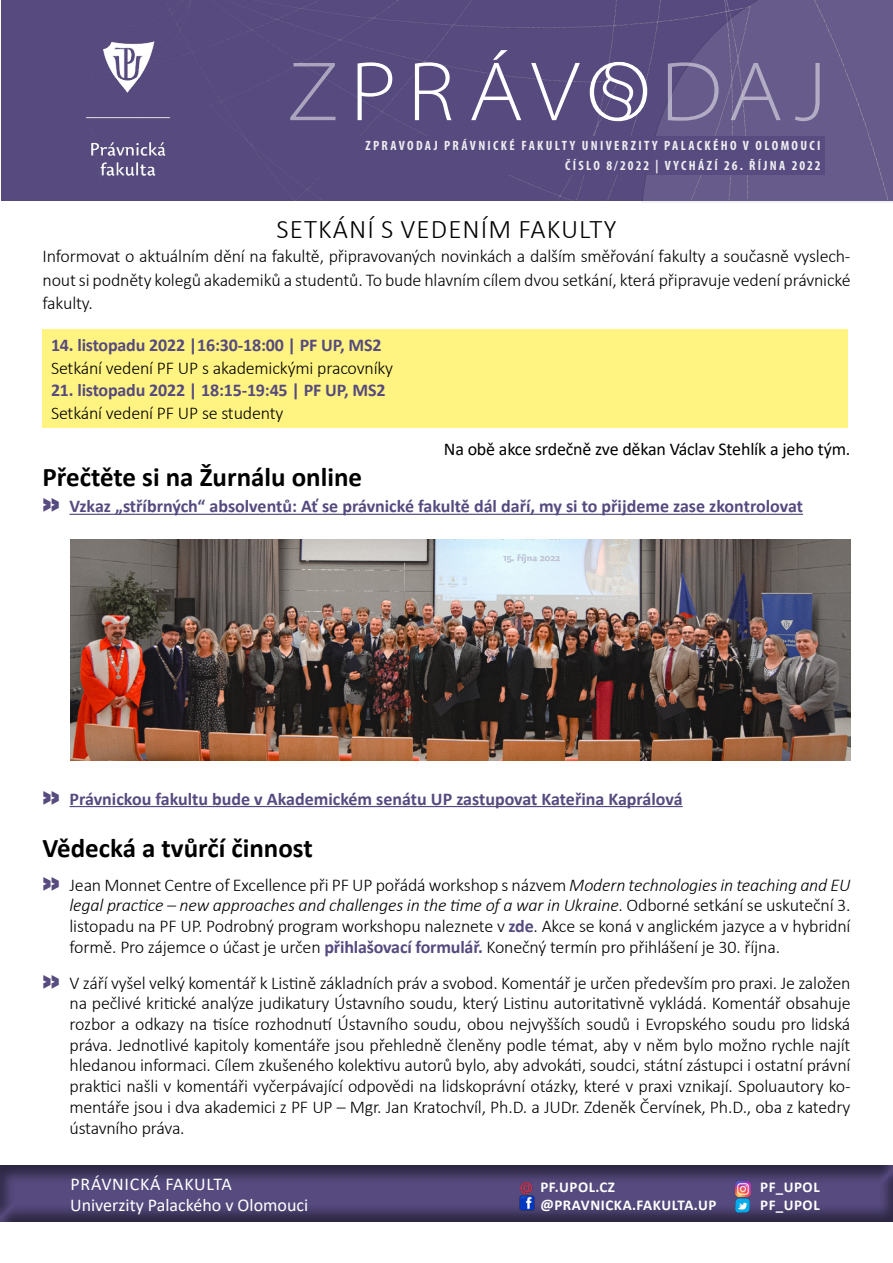
<style>
.page{position:relative;width:893px;height:1263px;background:#fff}
.page>*{position:absolute;margin:0;border:0;box-sizing:border-box;transform-origin:0 0}
.t1{font:700 27px "Calibri";color:#000}
.t2{font:300 27px "Calibri";letter-spacing:.04em;color:#000}
.t3{font:300 18px/20.7px "Calibri";letter-spacing:-.01em;color:#000;text-align:justify}
.t4{font:700 18px "Calibri";letter-spacing:-.005em;color:#564a7e}
.t5{font:18px "Calibri";letter-spacing:-.01em;color:#000}
.t6{font:18px/20.7px "Calibri";color:#fff}
.t7{font:700 15px/17.2px "Calibri";letter-spacing:.04em;color:#fff}
.t8{font:700 condensed 13.5px/19.5px "Myriad Pro";letter-spacing:.175em;color:#fff;text-align:right}
.s1{font-family:"Acronym";font-weight:900;font-size:27px}
.s2{font-family:"Acronym";font-weight:900;font-size:27px;color:#564a7e}
.s3{font-style:italic}
.s4{font-weight:700;color:#564a7e}
</style>
<div class="page">
<div style="left:1px;top:0;width:640px;height:201px;background:#564a7e"></div>
<img style="left:64px;top:21px;width:130px;height:175px">
<svg style="left:641px;top:0;width:252px;height:203px;background:#655a89"></svg>
<svg style="left:668px;top:62px;width:152px;height:59px;background:#726893"></svg>
<svg style="left:290px;top:63px;width:45px;height:57px;background:#675c8b"></svg>
<svg style="left:358px;top:50px;width:289px;height:71px;background:#706692"></svg>
<div style="left:291px;top:136px;width:534px;height:38px;background:#564a7e"></div>
<hr style="left:70px;top:514px;width:733px;height:1px;background:#564a7e">
<hr style="left:70px;top:806px;width:613px;height:1px;background:#564a7e">
<div style="left:43px;top:329px;width:805px;height:98px;background:#fff482"></div>
<div style="left:0;top:1155px;width:893px;height:67px;background:#000;opacity:.5"></div>
<img style="left:519px;top:1195px;width:15px;height:15px">
<img style="left:736px;top:1181px;width:15px;height:15px">
<svg style="left:520px;top:1181px;width:12px;height:13px"></svg>
<img style="left:734px;top:1197px;width:17px;height:16px">
<img style="left:70px;top:539px;width:780px;height:221px">
<p class="t8" style="left:366px;top:136px;width:457px">ZPRAVODAJ PRÁVNICKÉ FAKULTY UNIVERZITY PALACKÉHO V OLOMOUCI<br>ČÍSLO 8/2022 | VYCHÁZÍ 26. ŘÍJNA 2022</p>
<h1 class="t2" style="left:277px;top:212px;width:341px">SETKÁNÍ S VEDENÍM FAKULTY</h1>
<p class="t3" style="left:43px;top:244px;width:810px;line-height:23.7px">Informovat o aktuálním dění na fakultě, připravovaných novinkách a dalším směřování fakulty a současně vyslech&shy;nout si podněty kolegů akademiků a studentů. To bude hlavním cílem dvou setkání, která připravuje vedení právnické fakulty.</p>
<p class="t4" style="left:51px;top:332px;width:332px">14. listopadu 2022 |16:30-18:00 | PF UP, MS2</p>
<p class="t3" style="left:51px;top:357px;width:344px">Setkání vedení PF UP s akademickými pracovníky</p>
<p class="t4" style="left:51px;top:377px;width:336px">21. listopadu 2022 | 18:15-19:45 | PF UP, MS2</p>
<p class="t3" style="left:51px;top:402px;width:234px">Setkání vedení PF UP se studenty</p>
<p class="t5" style="left:444px;top:436px;width:408px">Na obě akce srdečně zve děkan Václav Stehlík a jeho tým.</p>
<h1 class="t1" style="left:43px;top:457px;width:321px">Přečtěte si na Žurnálu online</h1>
<p class="t4" style="left:43px;top:494px;width:762px"><span class="s1">»</span> Vzkaz „stříbrných“ absolventů: Ať se právnické fakultě dál daří, my si to přijdeme zase zkontrolovat</p>
<p class="t4" style="left:43px;top:786px;width:642px"><span class="s1">»</span> Právnickou fakultu bude v Akademickém senátu UP zastupovat Kateřina Kaprálová</p>
<h1 class="t1" style="left:43px;top:829px;width:272px">Vědecká a tvůrčí činnost</h1>
<p class="t3" style="left:70px;top:874px;width:783px;text-indent:-27px"><span class="s2">»</span> Jean Monnet Centre of Excellence při PF UP pořádá workshop s názvem <span class="s3">Modern technologies in teaching and EU legal practice – new approaches and challenges in the time of a war in Ukraine</span>. Odborné setkání se uskuteční 3. listopadu na PF UP. Podrobný program workshopu naleznete v <span class="s4">zde</span>. Akce se koná v anglickém jazyce a v hybridní formě. Pro zájemce o účast je určen <span class="s4">přihlašovací formulář.</span> Konečný termín pro přihlášení je 30. října.</p>
<p class="t3" style="left:70px;top:972px;width:782px;text-indent:-27px"><span class="s2">»</span> V září vyšel velký komentář k Listině základních práv a svobod. Komentář je určen především pro praxi. Je založen na pečlivé kritické analýze judikatury Ústavního soudu, který Listinu autoritativně vykládá. Komentář obsahuje rozbor a odkazy na tisíce rozhodnutí Ústavního soudu, obou nejvyšších soudů i Evropského soudu pro lidská práva. Jednotlivé kapitoly komentáře jsou přehledně členěny podle témat, aby v něm bylo možno rychle najít hledanou informaci. Cílem zkušeného kolektivu autorů bylo, aby advokáti, soudci, státní zástupci i ostatní právní praktici našli v komentáři vyčerpávající odpovědi na lidskoprávní otázky, které v praxi vznikají. Spoluautory ko&shy;mentáře jsou i dva akademici z PF UP – Mgr. Jan Kratochvíl, Ph.D. a JUDr. Zdeněk Červínek, Ph.D., oba z katedry ústavního práva.</p>
<p class="t6" style="left:70px;top:1173px;width:240px">PRÁVNICKÁ FAKULTA<br>Univerzity Palackého v Olomouci</p>
<p class="t7" style="left:540px;top:1178px;width:178px">PF.UPOL.CZ @PRAVNICKA.FAKULTA.UP</p>
<p class="t7" style="left:760px;top:1178px;width:61px">PF_UPOL<br>PF_UPOL</p>
</div>
